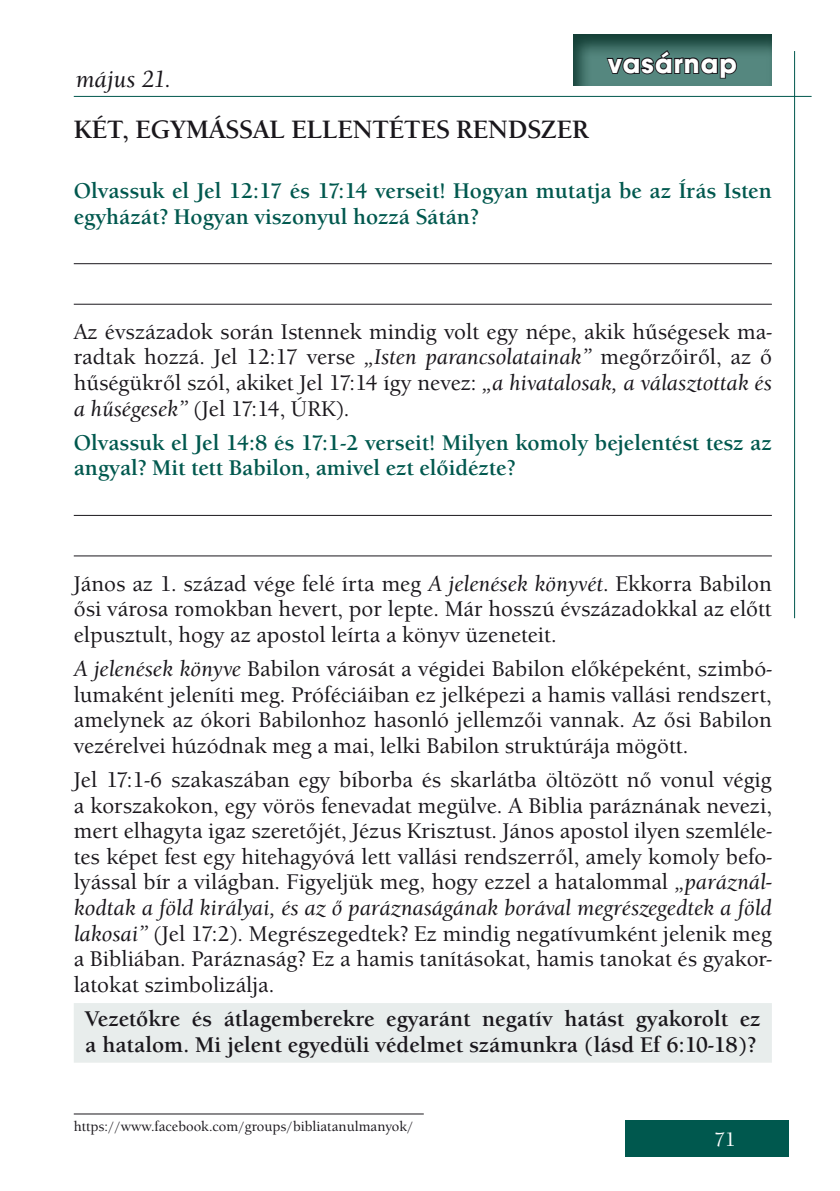
<style>
.page{position:relative;width:840px;height:1191px;background:#fff}
.page>*{position:absolute;margin:0;border:0;box-sizing:border-box;transform-origin:0 0}
.t1{font:700 28px "Avant Gar Got Itc TEE";letter-spacing:.04em;color:#fff}
.t2{font:700 26px "Berkeley Old Sty Itc TEE";color:#1a171c}
.t3{font:italic 500 24px "Berkeley Old Sty Itc TEE";color:#1a171c}
.t4{font:500 22px/25.6px "Berkeley Old Sty Itc TEE";color:#1a171c;text-align:justify}
.t5{font:700 22px/25.6px "Berkeley Old Sty Itc TEE";color:#00584e}
.t6{font:700 22px/25.6px "Berkeley Old Sty Itc TEE";color:#1a171c}
.t7{font:500 20px "Berkeley Old Sty Itc TEE";color:#fff}
.t8{font:500 14px "Berkeley Old Sty Itc TEE";color:#1a171c}
.s1{font-style:italic}
</style>
<div class="page">
<div style="left:624px;top:1120px;width:164px;height:37px;background:#00584e"></div>
<hr style="left:74px;top:96px;width:737px;height:1px;background:#00584e">
<hr style="left:793px;top:51px;width:1px;height:567px;background:#00584e">
<svg style="left:573px;top:34px;width:199px;height:52px;background:#3a6961"></svg>
<svg style="left:604px;top:49px;width:134px;height:31px;background:#41635f"></svg>
<hr style="left:74px;top:263px;width:697px;height:1px;background:#1a171c">
<hr style="left:74px;top:304px;width:697px;height:1px;background:#1a171c">
<hr style="left:74px;top:515px;width:697px;height:1px;background:#1a171c">
<hr style="left:74px;top:555px;width:697px;height:1px;background:#1a171c">
<div style="left:74px;top:1003px;width:697px;height:59px;background:#e8edec"></div>
<hr style="left:74px;top:1113px;width:349px;height:1px;background:#1a171c">
<p class="t3" style="left:76px;top:65px;width:97px">május 21.</p>
<p class="t1" style="left:608px;top:46px;width:130px">vasárnap</p>
<p class="t2" style="left:74px;top:115px;width:516px">KÉT, EGYMÁSSAL ELLENTÉTES RENDSZER</p>
<p class="t5" style="left:74px;top:178px;width:699px">Olvassuk el Jel 12:17 és 17:14 verseit! Hogyan mutatja be az Írás Isten egyházát? Hogyan viszonyul hozzá Sátán?</p>
<p class="t4" style="left:74px;top:319px;width:699px">Az évszázadok során Istennek mindig volt egy népe, akik hűségesek ma&shy;radtak hozzá. Jel 12:17 verse <span class="s1">„Isten parancsolatainak”</span> megőrzőiről, az ő hűségükről szól, akiket Jel 17:14 így nevez: <span class="s1">„a hivatalosak, a választottak és a hűségesek”</span> (Jel 17:14, ÚRK).</p>
<p class="t5" style="left:74px;top:430px;width:699px">Olvassuk el Jel 14:8 és 17:1-2 verseit! Milyen komoly bejelentést tesz az angyal? Mit tett Babilon, amivel ezt előidézte?</p>
<p class="t4" style="left:74px;top:570px;width:699px">János az 1. század vége felé írta meg <span class="s1">A jelenések könyvét</span>. Ekkorra Babilon ősi városa romokban hevert, por lepte. Már hosszú évszázadokkal az előtt elpusztult, hogy az apostol leírta a könyv üzeneteit.</p>
<p class="t4" style="left:74px;top:656px;width:699px"><span class="s1">A jelenések könyve</span> Babilon városát a végidei Babilon előképeként, szimbó&shy;lumaként jeleníti meg. Próféciáiban ez jelképezi a hamis vallási rendszert, amelynek az ókori Babilonhoz hasonló jellemzői vannak. Az ősi Babilon vezérelvei húzódnak meg a mai, lelki Babilon struktúrája mögött.</p>
<p class="t4" style="left:74px;top:767px;width:699px">Jel 17:1-6 szakaszában egy bíborba és skarlátba öltözött nő vonul végig a korszakokon, egy vörös fenevadat megülve. A Biblia paráznának nevezi, mert elhagyta igaz szeretőjét, Jézus Krisztust. János apostol ilyen szemléle&shy;tes képet fest egy hitehagyóvá lett vallási rendszerről, amely komoly befo&shy;lyással bír a világban. Figyeljük meg, hogy ezzel a hatalommal <span class="s1">„paráznál&shy;kodtak a föld királyai, és az ő paráznaságának borával megrészegedtek a föld lakosai”</span> (Jel 17:2). Megrészegedtek? Ez mindig negatívumként jelenik meg a Bibliában. Paráznaság? Ez a hamis tanításokat, hamis tanokat és gyakor&shy;latokat szimbolizálja.</p>
<p class="t6" style="left:85px;top:1006px;width:676px">Vezetőkre és átlagemberekre egyaránt negatív hatást gyakorolt ez a hatalom. Mi jelent egyedüli védelmet számunkra (lásd Ef 6:10-18)?</p>
<p class="t8" style="left:74px;top:1118px;width:341px">https://www.facebook.com/groups/bibliatanulmanyok/</p>
<p class="t7" style="left:714px;top:1128px;width:23px">71</p>
</div>
